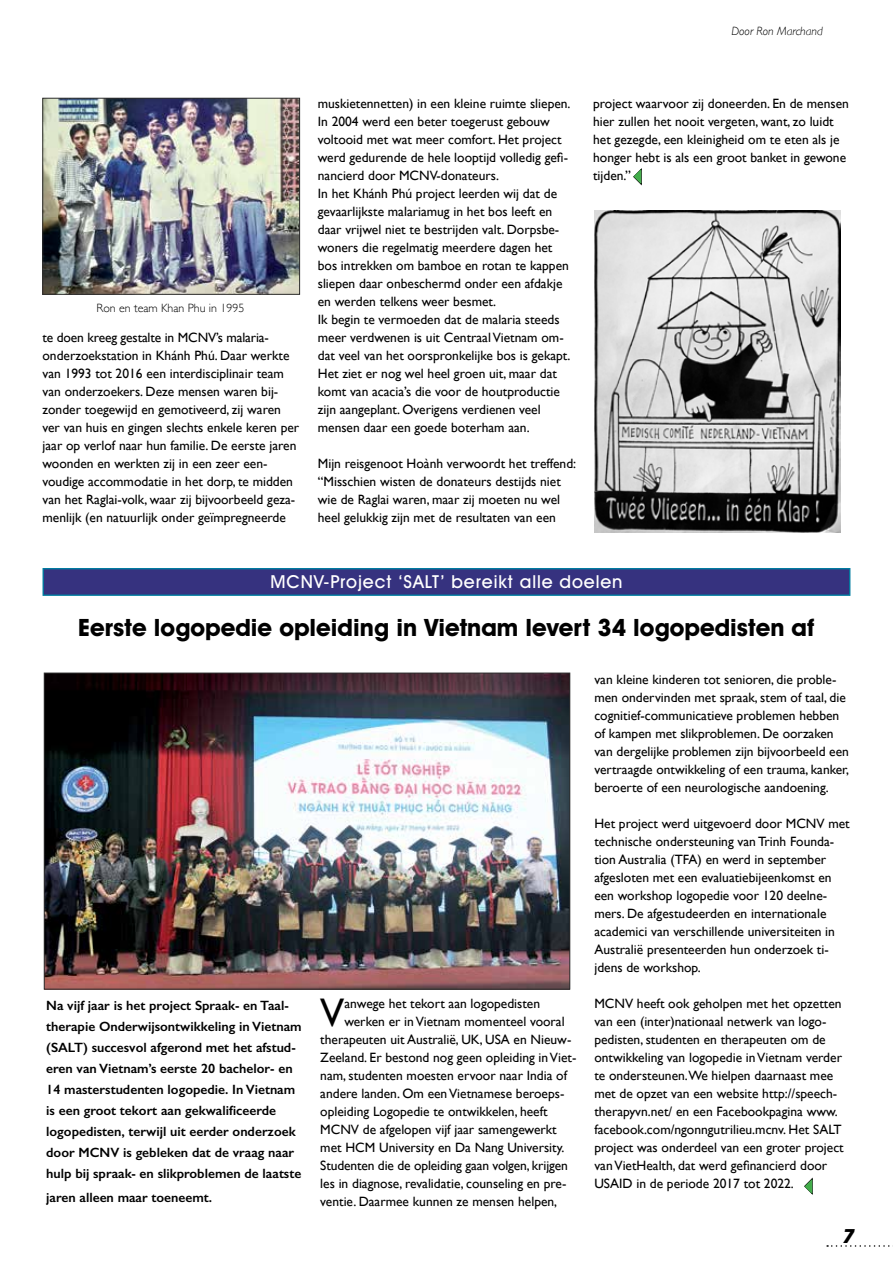
<style>
.page{position:relative;width:893px;height:1263px;background:#fff}
.page>*{position:absolute;margin:0;border:0;box-sizing:border-box;transform-origin:0 0}
.t1{font:39.9px "Gill Sans";color:#000}
.t2{font:700 24px "Avant Garde IT Cby BT";color:#000}
.t3{font:italic 700 19.65px "Avant Garde IT Cby BT";color:#000}
.t4{font:500 18px "Avant Garde IT Cby BT";letter-spacing:.05em;color:#fff}
.t5{font:13.5px/18px "Gill Sans";color:#000}
.t6{font:600 13.5px/21px "Gill Sans";color:#000}
.t7{font:300 12px "Gill Sans";color:#000}
.t8{font:italic 300 12px "Gill Sans";color:#000}
</style>
<div class="page">
<svg style="left:827px;top:1245px;width:66px;height:2px"></svg>
<img style="left:594px;top:211px;width:246px;height:322px">
<img style="left:46px;top:675px;width:522px;height:312px">
<div style="left:44px;top:673px;width:526px;height:316px;border:1px solid #2d2d2d"></div>
<img style="left:44px;top:100px;width:254px;height:193px">
<div style="left:42px;top:98px;width:258px;height:197px;border:1px solid #2d2d2d"></div>
<div style="left:43px;top:569px;width:807px;height:26px;background:#36327f"></div>
<div style="left:43px;top:568px;width:807px;height:28px;border:1px solid #007da1"></div>
<svg style="left:633px;top:168px;width:9px;height:17px"></svg>
<svg style="left:804px;top:1178px;width:9px;height:16px"></svg>
<p class="t8" style="left:731px;top:24px;width:93px">Door Ron Marchand</p>
<p class="t7" style="left:97px;top:299px;width:149px">Ron en team Khan Phu in 1995</p>
<p class="t5" style="left:43px;top:328px;width:258px">te doen kreeg gestalte in MCNV’s malaria&shy;onderzoekstation in Khánh Phú. Daar werkte van 1993 tot 2016 een interdisciplinair team van onderzoekers. Deze mensen waren bij&shy;zonder toegewijd en gemotiveerd, zij waren ver van huis en gingen slechts enkele keren per jaar op verlof naar hun familie. De eerste jaren woonden en werkten zij in een zeer een&shy;voudige accommodatie in het dorp, te midden van het Raglai-volk, waar zij bijvoorbeeld geza&shy;menlijk (en natuurlijk onder geïmpregneerde</p>
<p class="t5" style="left:318px;top:94px;width:254px">muskietennetten) in een kleine ruimte sliepen.<br>In 2004 werd een beter toegerust gebouw voltooid met wat meer comfort. Het project werd gedurende de hele looptijd volledig gefi&shy;nancierd door MCNV-donateurs.<br>In het Khánh Phú project leerden wij dat de gevaarlijkste malariamug in het bos leeft en daar vrijwel niet te bestrijden valt. Dorpsbe&shy;woners die regelmatig meerdere dagen het bos intrekken om bamboe en rotan te kappen sliepen daar onbeschermd onder een afdakje en werden telkens weer besmet.<br>Ik begin te vermoeden dat de malaria steeds meer verdwenen is uit Centraal Vietnam om&shy;dat veel van het oorspronkelijke bos is gekapt.<br>Het ziet er nog wel heel groen uit, maar dat komt van acacia’s die voor de houtproductie zijn aangeplant. Overigens verdienen veel mensen daar een goede boterham aan.</p>
<p class="t5" style="left:318px;top:454px;width:260px">Mijn reisgenoot Hoành verwoordt het treffend: “Misschien wisten de donateurs destijds niet wie de Raglai waren, maar zij moeten nu wel heel gelukkig zijn met de resultaten van een</p>
<p class="t5" style="left:593px;top:94px;width:257px">project waarvoor zij doneerden. En de mensen hier zullen het nooit vergeten, want, zo luidt het gezegde, een kleinigheid om te eten als je honger hebt is als een groot banket in gewone tijden.”</p>
<h3 class="t4" style="left:270px;top:570px;width:354px">MCNV-Project ‘SALT’ bereikt alle doelen</h3>
<h2 class="t2" style="left:78px;top:613px;width:738px">Eerste logopedie opleiding in Vietnam levert 34 logopedisten af</h2>
<p class="t6" style="left:46px;top:995px;width:257px">Na vijf jaar is het project Spraak- en Taal&shy;therapie Onderwijsontwikkeling in Vietnam (SALT) succesvol afgerond met het afstud&shy;eren van Vietnam’s eerste 20 bachelor- en 14 masterstudenten logopedie. In Vietnam is een groot tekort aan gekwalificeerde logopedisten, terwijl uit eerder onderzoek door MCNV is gebleken dat de vraag naar hulp bij spraak- en slikproblemen de laatste</p>
<p class="t6" style="left:46px;top:1187px;width:167px">jaren alleen maar toeneemt.</p>
<h1 class="t1" style="left:320px;top:989px;width:26px">V</h1>
<p class="t5" style="left:344px;top:994px;width:197px">anwege het tekort aan logopedisten</p>
<p class="t5" style="left:344px;top:1012px;width:222px">werken er in Vietnam momenteel vooral</p>
<p class="t5" style="left:320px;top:1030px;width:253px">therapeuten uit Australië, UK, USA en Nieuw-</p>
<p class="t5" style="left:320px;top:1048px;width:258px">Zeeland. Er bestond nog geen opleiding in Viet-</p>
<p class="t5" style="left:320px;top:1066px;width:248px">nam, studenten moesten ervoor naar India of</p>
<p class="t5" style="left:320px;top:1084px;width:246px">andere landen. Om een Vietnamese beroeps-</p>
<p class="t5" style="left:320px;top:1102px;width:229px">opleiding Logopedie te ontwikkelen, heeft</p>
<p class="t5" style="left:320px;top:1120px;width:238px">MCNV de afgelopen vijf jaar samengewerkt</p>
<p class="t5" style="left:320px;top:1138px;width:246px">met HCM University en Da Nang University.</p>
<p class="t5" style="left:320px;top:1156px;width:249px">Studenten die de opleiding gaan volgen, krijgen</p>
<p class="t5" style="left:320px;top:1174px;width:248px">les in diagnose, revalidatie, counseling en pre-</p>
<p class="t5" style="left:320px;top:1192px;width:238px">ventie. Daarmee kunnen ze mensen helpen,</p>
<p class="t5" style="left:594px;top:670px;width:256px">van kleine kinderen tot senioren, die proble&shy;men ondervinden met spraak, stem of taal, die cognitief-communicatieve problemen hebben of kampen met slikproblemen. De oorzaken van dergelijke problemen zijn bijvoorbeeld een vertraagde ontwikkeling of een trauma, kanker, beroerte of een neurologische aandoening.</p>
<p class="t5" style="left:594px;top:814px;width:257px">Het project werd uitgevoerd door MCNV met technische ondersteuning van Trinh Founda&shy;tion Australia (TFA) en werd in september afgesloten met een evaluatiebijeenkomst en een workshop logopedie voor 120 deelne&shy;mers. De afgestudeerden en internationale academici van verschillende universiteiten in Australië presenteerden hun onderzoek ti&shy;jdens de workshop.</p>
<p class="t5" style="left:594px;top:994px;width:251px">MCNV heeft ook geholpen met het opzetten van een (inter)nationaal netwerk van logo&shy;pedisten, studenten en therapeuten om de ontwikkeling van logopedie in Vietnam verder te ondersteunen.We hielpen daarnaast mee met de opzet van een website http://speech&shy;therapyvn.net/ en een Facebookpagina www. facebook.com/ngonngutrilieu.mcnv. Het SALT project was onderdeel van een groter project van VietHealth, dat werd gefinancierd door USAID in de periode 2017 tot 2022.</p>
<h3 class="t3" style="left:843px;top:1224px;width:13px">7</h3>
</div>
